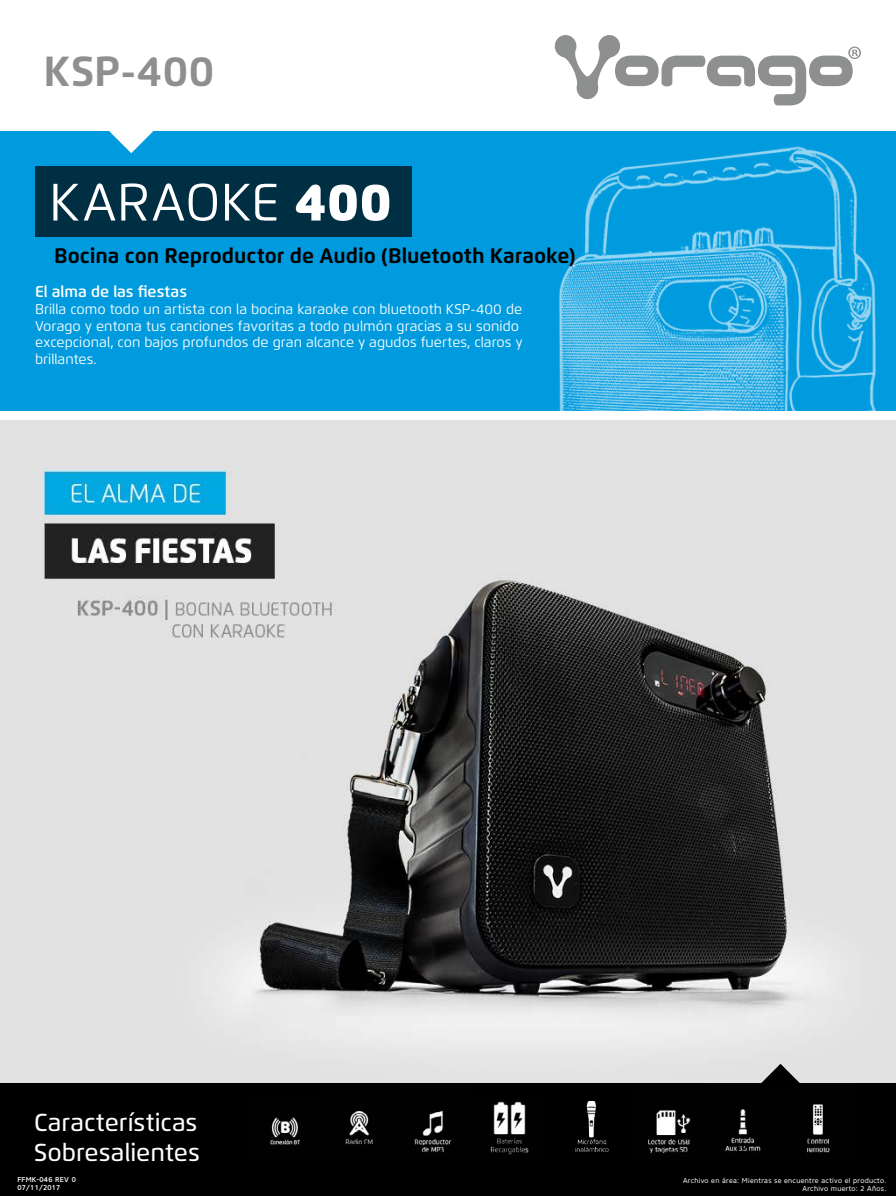
<style>
.page{position:relative;width:896px;height:1196px;background:#fff}
.page>*{position:absolute;margin:0;border:0;box-sizing:border-box;transform-origin:0 0}
.t1{font:52.5px "Flexo";color:#fff}
.t2{font:700 42px "Flexo";letter-spacing:.005em;color:#8e9090}
.t3{font:500 24.5px/29.4px "Flexo";color:#fff}
.t4{font:700 21px "Flexo";color:#000}
.t5{font:600 15.75px "Flexo";letter-spacing:-.005em;color:#fff}
.t6{font:14px/16.8px "Flexo";color:#fff}
.t7{font:7px/7.9px "Core Sans N45";letter-spacing:.04em;color:#fff;text-align:right}
.t8{font:500 7px/7.9px "Core Sans N55";letter-spacing:.04em;color:#fff}
.s1{font-weight:900}
</style>
<div class="page">
<div style="left:0;top:1082px;width:896px;height:113px;background:#000"></div>
<img style="left:0;top:131px;width:896px;height:280px">
<img style="left:0;top:420px;width:896px;height:661px">
<svg style="left:109px;top:131px;width:44px;height:22px"></svg>
<div style="left:35px;top:166px;width:376px;height:70px;background:#002e43"></div>
<svg style="left:759px;top:1063px;width:43px;height:20px"></svg>
<img style="left:414px;top:1110px;width:38px;height:43px">
<img style="left:575px;top:1100px;width:255px;height:53px">
<img style="left:345px;top:1111px;width:28px;height:34px">
<img style="left:490px;top:1101px;width:39px;height:54px">
<svg style="left:555px;top:35px;width:306px;height:70px"></svg>
<img style="left:270px;top:1117px;width:30px;height:28px">
<h2 class="t2" style="left:43px;top:45px;width:173px">KSP-400</h2>
<h1 class="t1" style="left:49px;top:170px;width:344px">KARAOKE <span class="s1">400</span></h1>
<h3 class="t4" style="left:54px;top:242px;width:523px">Bocina con Reproductor de Audio (Bluetooth Karaoke)</h3>
<p class="t5" style="left:35px;top:282px;width:154px">El alma de las fiestas</p>
<p class="t6" style="left:35px;top:300px;width:489px">Brilla como todo un artista con la bocina karaoke con bluetooth KSP-400 de Vorago y entona tus canciones favoritas a todo pulmón gracias a su sonido excepcional, con bajos profundos de gran alcance y agudos fuertes, claros y brillantes.</p>
<h3 class="t3" style="left:34px;top:1107px;width:167px">Características<br>Sobresalientes</h3>
<p class="t8" style="left:18px;top:1175px;width:60px">FFMK-046 REV 0<br>07/11/2017</p>
<p class="t7" style="left:683px;top:1176px;width:205px">Archivo en área: Mientras se encuentre activo el producto.<br>Archivo muerto: 2 Años.</p>
</div>
